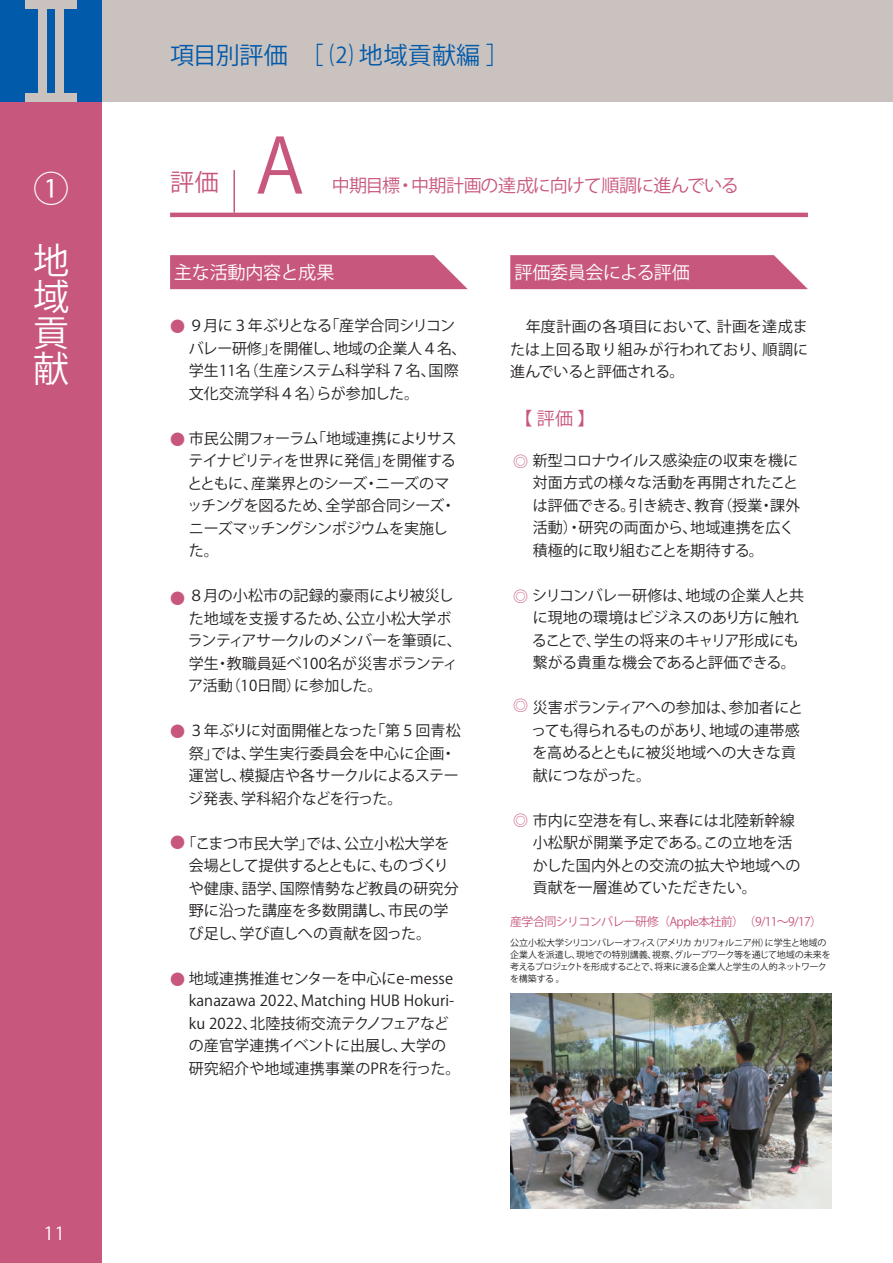
<style>
.page{position:relative;width:893px;height:1263px;background:#fff}
.page>*{position:absolute;margin:0;border:0;box-sizing:border-box;transform-origin:0 0}
.t1{font:75px "Ryumin Pro Bold 90 ms RKSJ H";color:#c8577e}
.t2{font:36px "Gothic MB101 Pro Light 90 ms RKSJ H";color:#fff}
.t3{font:24px "Gothic MB101 Pro Light 90 ms RKSJ H";letter-spacing:.005em;color:#015aaa}
.t4{font:24px "Ryumin Pro Medium 90 ms RKSJ H";color:#c8577e}
.t5{font:18px "Ryumin Pro Medium 90 ms RKSJ H";letter-spacing:-.035em;color:#c8577e}
.t6{font:18px "Gothic MB101 Pro Regular 90 ms RKSJ H";letter-spacing:-.02em;color:#fff}
.t7{font:18px "DIN Condensed Bold 90 ms RKSJ H";color:#fff}
.t8{font:15px/22.5px "Koz Go Pr 6 N";letter-spacing:.01em;color:#231f20}
.t9{font:15px/22.5px "Koz Go Pr 6 N";letter-spacing:-.025em;color:#231f20}
.t10{font:15px/22.5px "Koz Go Pr 6 N";letter-spacing:-.01em;color:#231f20}
.t11{font:15px/22.5px "Gothic MB101 Pro Regular 90 ms RKSJ H";letter-spacing:.005em;color:#231f20;text-align:justify}
.t12{font:15px "Koz Go Pr 6 N";letter-spacing:-.03em;color:#231f20}
.t13{font:15px "Koz Go Pr 6 N";letter-spacing:-.035em;color:#231f20}
.t14{font:15px "Gothic MB101 Pro Regular 90 ms RKSJ H";color:#c8577e}
.t15{font:12px "Gothic MB101 Pro Medium 90 ms RKSJ H";letter-spacing:-.055em;color:#c8577e}
.t16{font:9px/12px "Koz Go Pr 6 N";letter-spacing:-.03em;color:#231f20}
.s1{font-family:"Gothic MB101 Pro Regular 90 ms RKSJ H";color:#c8577e}
</style>
<div class="page">
<div style="left:0;top:0;width:102px;height:102px;background:#015aaa"></div>
<div style="left:0;top:102px;width:102px;height:1161px;background:#c8577e"></div>
<div style="left:102px;top:0;width:791px;height:102px;background:#cac2bf"></div>
<div style="left:55px;top:0;width:9px;height:102px;background:#cac2bf"></div>
<div style="left:26px;top:94px;width:51px;height:8px;background:#cac2bf"></div>
<div style="left:26px;top:0;width:51px;height:9px;background:#cac2bf"></div>
<div style="left:38px;top:0;width:9px;height:102px;background:#cac2bf"></div>
<hr style="left:170px;top:213px;width:638px;height:4px;background:#c8577e">
<hr style="left:233px;top:170px;width:2px;height:43px;background:#c8577e">
<svg style="left:170px;top:255px;width:298px;height:34px;background:#cb6185"></svg>
<svg style="left:510px;top:255px;width:298px;height:34px;background:#cb6185"></svg>
<img style="left:510px;top:993px;width:322px;height:215px">
<h2 class="t2" style="left:33px;top:168px;width:37px">①</h2>
<h2 class="t2" style="left:33px;top:240px;width:37px">地</h2>
<h2 class="t2" style="left:33px;top:276px;width:37px">域</h2>
<h2 class="t2" style="left:33px;top:312px;width:37px">貢</h2>
<h2 class="t2" style="left:33px;top:348px;width:37px">献</h2>
<p class="t7" style="left:44px;top:1223px;width:22px">11</p>
<h3 class="t3" style="left:170px;top:41px;width:341px">項目別評価　［ ⑵ 地域貢献編 ］</h3>
<h3 class="t4" style="left:170px;top:169px;width:50px">評価</h3>
<h1 class="t1" style="left:255px;top:124px;width:51px">A</h1>
<p class="t5" style="left:332px;top:176px;width:408px">中期目標・中期計画の達成に向けて順調に進んでいる</p>
<p class="t6" style="left:174px;top:262px;width:162px">主な活動内容と成果</p>
<p class="t6" style="left:514px;top:262px;width:177px">評価委員会による評価</p>
<p class="t12" style="left:170px;top:317px;width:287px"><span class="s1">●</span> ９月に３年ぶりとなる「産学合同シリコン</p>
<p class="t11" style="left:510px;top:316px;width:299px">　年度計画の各項目において、計画を達成または上回る取り組みが行われており、順調に進んでいると評価される。</p>
<p class="t5" style="left:514px;top:408px;width:82px">【 評価 】</p>
<p class="t10" style="left:513px;top:449px;width:286px"><span class="s1">◎</span> 新型コロナウイルス感染症の収束を機に</p>
<p class="t10" style="left:189px;top:337px;width:279px">バレー研修」を開催し、地域の企業人４名、学生11名（生産システム科学科７名、国際文化交流学科４名）らが参加した。</p>
<p class="t13" style="left:170px;top:430px;width:288px"><span class="s1">●</span> 市民公開フォーラム「地域連携によりサス</p>
<p class="t9" style="left:188px;top:450px;width:270px">テイナビリティを世界に発信」を開催するとともに、産業界とのシーズ・ニーズのマッチングを図るため、全学部合同シーズ・ニーズマッチングシンポジウムを実施した。</p>
<p class="t8" style="left:188px;top:585px;width:275px">８月の小松市の記録的豪雨により被災した地域を支援するため、公立小松大学ボランティアサークルのメンバーを筆頭に、学生・教職員延べ100名が災害ボランティア活動（10日間）に参加した。</p>
<p class="t8" style="left:533px;top:472px;width:269px">対面方式の様々な活動を再開されたことは評価できる。引き続き、教育（授業・課外活動）・研究の両面から、地域連携を広く積極的に取り組むことを期待する。</p>
<p class="t8" style="left:513px;top:584px;width:292px"><span class="s1">◎</span> シリコンバレー研修は、地域の企業人と共</p>
<p class="t14" style="left:170px;top:590px;width:16px">●</p>
<p class="t8" style="left:532px;top:607px;width:269px;text-align:justify">に現地の環境はビジネスのあり方に触れることで、学生の将来のキャリア形成にも繋がる貴重な機会であると評価できる。</p>
<p class="t8" style="left:531px;top:697px;width:273px">災害ボランティアへの参加は、参加者にとっても得られるものがあり、地域の連帯感を高めるとともに被災地域への大きな貢献につながった。</p>
<p class="t14" style="left:513px;top:697px;width:16px">◎</p>
<p class="t8" style="left:170px;top:720px;width:292px"><span class="s1">●</span> ３年ぶりに対面開催となった「第５回青松</p>
<p class="t8" style="left:188px;top:742px;width:272px">祭」では、学生実行委員会を中心に企画・運営し、模擬店や各サークルによるステージ発表、学科紹介などを行った。</p>
<p class="t8" style="left:189px;top:832px;width:272px;text-indent:-7px">「こまつ市民大学」では、公立小松大学を会場として提供するとともに、ものづくりや健康、語学、国際情勢など教員の研究分野に沿った講座を多数開講し、市民の学び足し、学び直しへの貢献を図った。</p>
<p class="t8" style="left:513px;top:809px;width:283px"><span class="s1">◎</span> 市内に空港を有し、来春には北陸新幹線</p>
<p class="t8" style="left:533px;top:832px;width:269px">小松駅が開業予定である。この立地を活かした国内外との交流の拡大や地域への貢献を一層進めていただきたい。</p>
<p class="t14" style="left:170px;top:834px;width:16px">●</p>
<p class="t15" style="left:510px;top:915px;width:313px">産学合同シリコンバレー研修（Apple本社前）（9/11～9/17）</p>
<p class="t16" style="left:510px;top:937px;width:322px">公立小松大学シリコンバレーオフィス（アメリカ カリフォルニア州）に学生と地域の企業人を派遣し、現地での特別講義、視察、グループワーク等を通じて地域の未来を考えるプロジェクトを形成することで、将来に渡る企業人と学生の人的ネットワークを構築する 。</p>
<p class="t8" style="left:170px;top:967px;width:285px"><span class="s1">●</span> 地域連携推進センターを中心にe-messe</p>
<p class="t8" style="left:189px;top:990px;width:273px">kanazawa 2022、Matching HUB Hokuri&shy;ku 2022、北陸技術交流テクノフェアなどの産官学連携イベントに出展し、大学の研究紹介や地域連携事業のPRを行った。</p>
</div>
